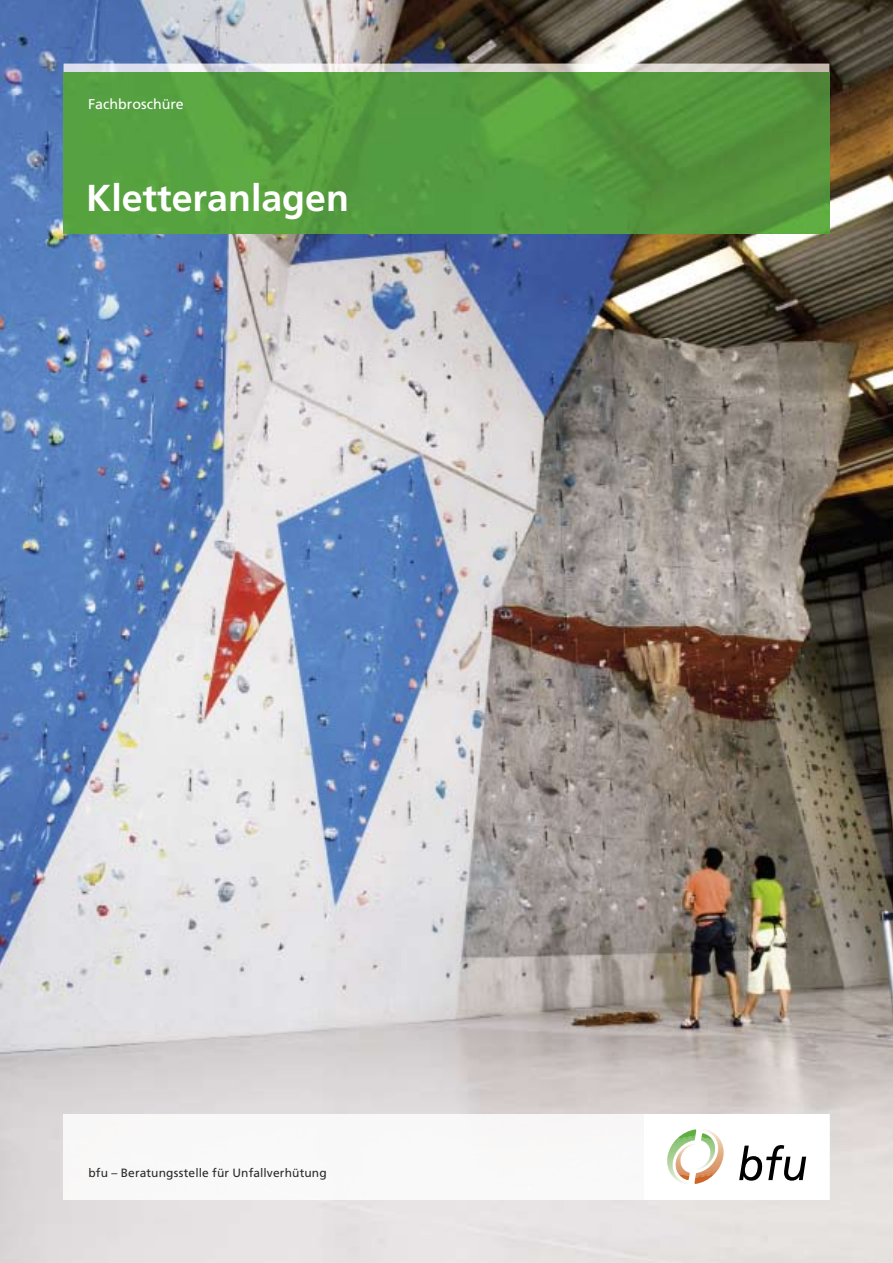
<style>
.page{position:relative;width:893px;height:1263px;background:#fff}
.page>*{position:absolute;margin:0;border:0;box-sizing:border-box;transform-origin:0 0}
.t1{font:700 37.5px "Frutiger";color:#fff}
.t2{font:14.25px "Frutiger";color:#fff}
.t3{font:12px "Frutiger";letter-spacing:.01em;color:#2a2a2a}
</style>
<div class="page">
<img style="left:0;top:0;width:893px;height:1263px">
<img style="left:64px;top:1114px;width:580px;height:85px">
<div style="left:644px;top:1114px;width:185px;height:85px;background:#fff"></div>
<svg style="left:739px;top:1145px;width:67px;height:36px"></svg>
<svg style="left:667px;top:1129px;width:57px;height:55px"></svg>
<img style="left:64px;top:64px;width:765px;height:8px">
<img style="left:64px;top:72px;width:765px;height:162px">
<p class="t2" style="left:88px;top:96px;width:97px">Fachbroschüre</p>
<h1 class="t1" style="left:86px;top:175px;width:264px">Kletteranlagen</h1>
<p class="t3" style="left:88px;top:1166px;width:240px">bfu – Beratungsstelle für Unfallverhütung</p>
</div>
